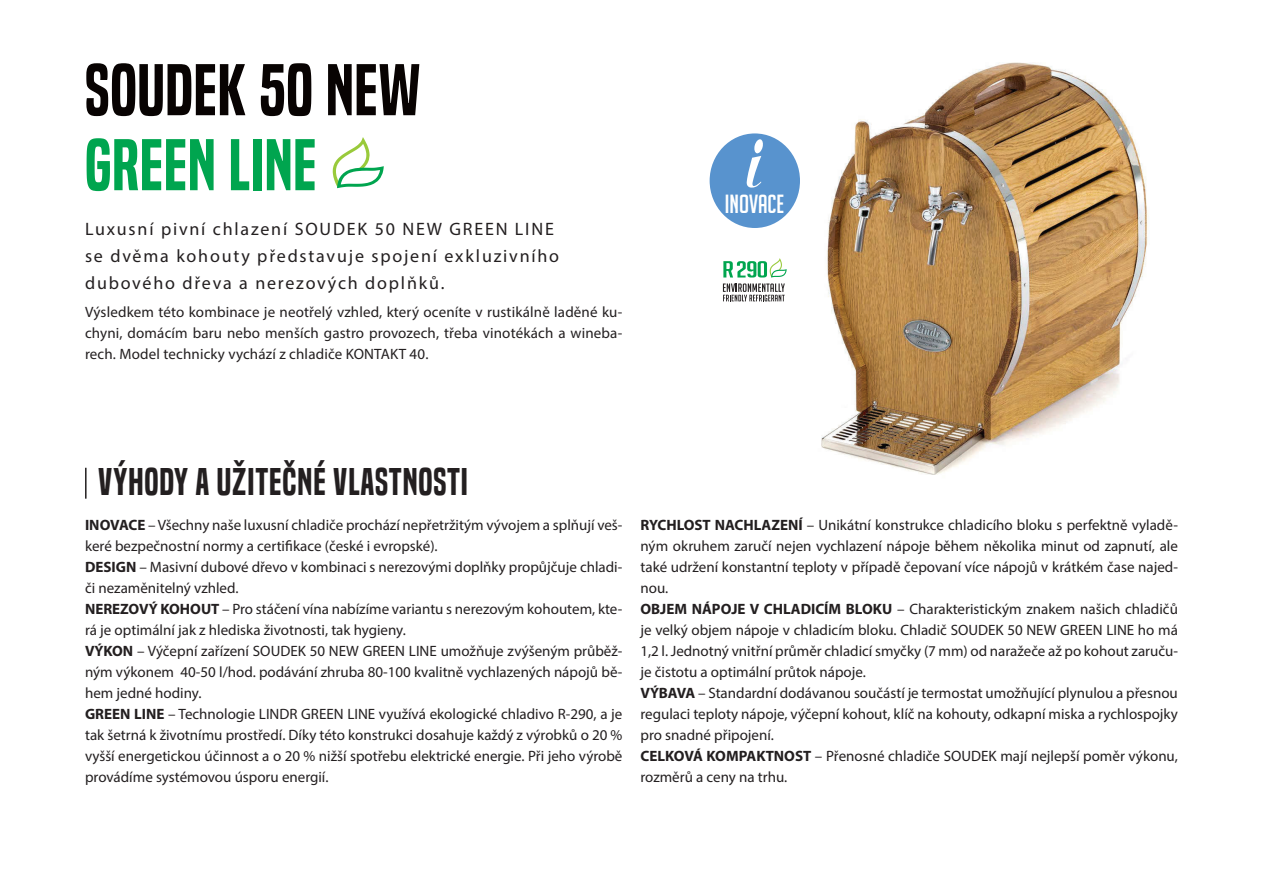
<style>
.page{position:relative;width:1263px;height:893px;background:#fff}
.page>*{position:absolute;margin:0;border:0;box-sizing:border-box;transform-origin:0 0}
.t1{font:67.5px "Built Titling Sb";letter-spacing:.01em;color:#080302}
.t2{font:67.5px "Built Titling Sb";letter-spacing:.01em;color:#00a54f}
.t3{font:36px "Built Titling Sb";letter-spacing:.025em;color:#231f20}
.t4{font:25.65px "Big Noodle Titling";color:#fff}
.t5{font:18px/27px "Myriad Pro";letter-spacing:.1em;color:#231f20}
.t6{font:15px/21px "Myriad Pro";color:#231f20}
.s1{font-weight:700}
</style>
<div class="page">
<img style="left:744px;top:62px;width:404px;height:413px">
<div style="left:710px;top:133px;width:90px;height:95px;background:#5893ce;border-radius:50%"></div>
<svg style="left:746px;top:139px;width:17px;height:49px"></svg>
<svg style="left:723px;top:258px;width:64px;height:43px"></svg>
<svg style="left:333px;top:137px;width:51px;height:51px"></svg>
<hr style="left:85px;top:468px;width:2px;height:31px;background:#231f20">
<h1 class="t1" style="left:85px;top:50px;width:337px">SOUDEK 50 NEW</h1>
<h1 class="t2" style="left:85px;top:125px;width:233px">GREEN LINE</h1>
<p class="t5" style="left:85px;top:215px;width:476px">Luxusní pivní chlazení SOUDEK 50 NEW GREEN LINE se dvěma kohouty představuje spojení exkluzivního dubového dřeva a nerezových doplňků.</p>
<p class="t6" style="left:85px;top:302px;width:539px;text-align:justify">Výsledkem této kombinace je neotřelý vzhled, který oceníte v rustikálně laděné ku&shy;chyni, domácím baru nebo menších gastro provozech, třeba vinotékách a wineba&shy;rech. Model technicky vychází z chladiče KONTAKT 40.</p>
<h3 class="t4" style="left:725px;top:190px;width:61px">INOVACE</h3>
<h2 class="t3" style="left:98px;top:461px;width:371px">VÝHODY A UŽITEČNÉ VLASTNOSTI</h2>
<p class="t6" style="left:85px;top:514px;width:539px"><span class="s1">INOVACE</span> – Všechny naše luxusní chladiče prochází nepřetržitým vývojem a splňují veš&shy;keré bezpečnostní normy a certifikace (české i evropské).<br><span class="s1">DESIGN</span> – Masivní dubové dřevo v kombinaci s nerezovými doplňky propůjčuje chladi&shy;či nezaměnitelný vzhled.<br><span class="s1">NEREZOVÝ KOHOUT</span> – Pro stáčení vína nabízíme variantu s nerezovým kohoutem, kte&shy;rá je optimální jak z hlediska životnosti, tak hygieny.<br><span class="s1">VÝKON</span> – Výčepní zařízení SOUDEK 50 NEW GREEN LINE umožňuje zvýšeným průběž&shy;ným výkonem 40-50 l/hod. podávání zhruba 80-100 kvalitně vychlazených nápojů bě&shy;hem jedné hodiny.<br><span class="s1">GREEN LINE</span> – Technologie LINDR GREEN LINE využívá ekologické chladivo R-290, a je tak šetrná k životnímu prostředí. Díky této konstrukci dosahuje každý z výrobků o 20 % vyšší energetickou účinnost a o 20 % nižší spotřebu elektrické energie. Při jeho výrobě provádíme systémovou úsporu energií.</p>
<p class="t6" style="left:640px;top:514px;width:539px"><span class="s1">RYCHLOST NACHLAZENÍ</span> – Unikátní konstrukce chladicího bloku s perfektně vyladě&shy;ným okruhem zaručí nejen vychlazení nápoje během několika minut od zapnutí, ale také udržení konstantní teploty v případě čepovaní více nápojů v krátkém čase najed&shy;nou.<br><span class="s1">OBJEM NÁPOJE V CHLADICÍM BLOKU</span> – Charakteristickým znakem našich chladičů je velký objem nápoje v chladicím bloku. Chladič SOUDEK 50 NEW GREEN LINE ho má 1,2 l. Jednotný vnitřní průměr chladicí smyčky (7 mm) od naražeče až po kohout zaruču&shy;je čistotu a optimální průtok nápoje.<br><span class="s1">VÝBAVA</span> – Standardní dodávanou součástí je termostat umožňující plynulou a přesnou regulaci teploty nápoje, výčepní kohout, klíč na kohouty, odkapní miska a rychlospojky pro snadné připojení.<br><span class="s1">CELKOVÁ KOMPAKTNOST</span> – Přenosné chladiče SOUDEK mají nejlepší poměr výkonu, rozměrů a ceny na trhu.</p>
</div>
